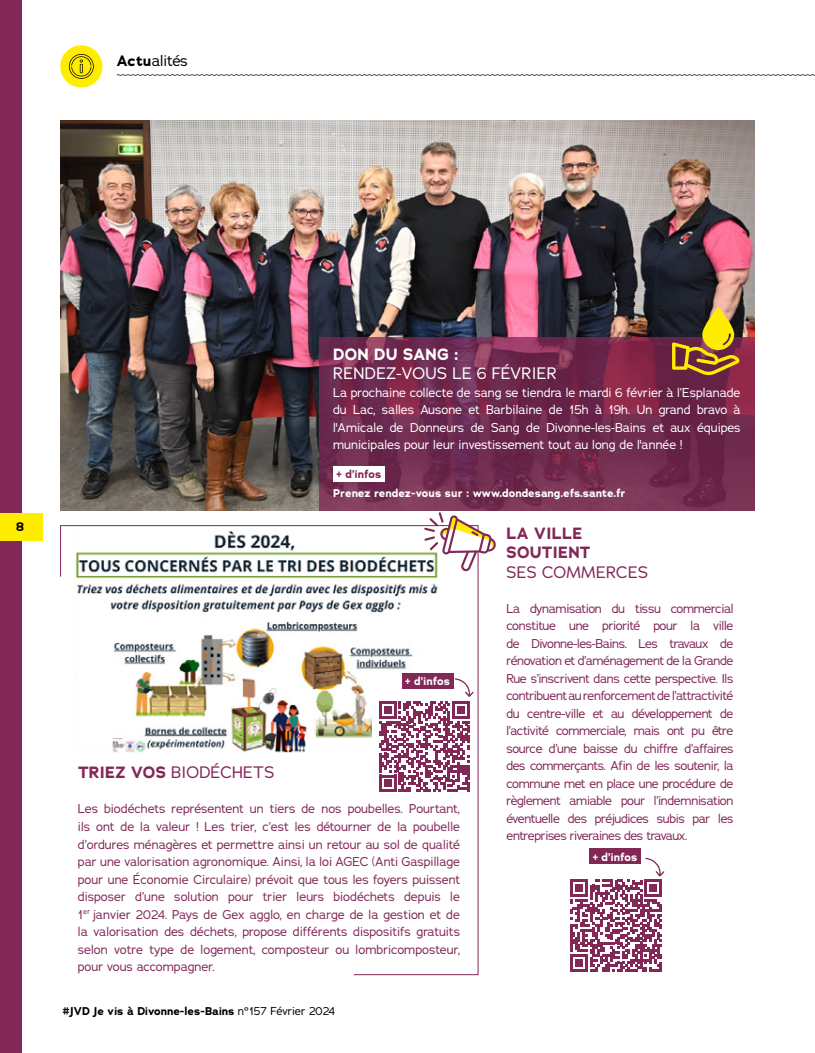
<style>
.page{position:relative;width:815px;height:1053px;background:#fff}
.page>*{position:absolute;margin:0;border:0;box-sizing:border-box;transform-origin:0 0}
.t1{font:16.25px "Adrianna";letter-spacing:.015em;color:#822857}
.t2{font:16.25px "Adrianna";letter-spacing:.015em;color:#fff}
.t3{font:700 16.25px/19.5px "Adrianna";letter-spacing:.015em;color:#822857}
.t4{font:700 16.25px "Adrianna";letter-spacing:.015em;color:#fff}
.t5{font:15px "Adrianna";color:#000}
.t6{font:12.5px/17.5px "Adrianna";letter-spacing:-.03em;color:#822857;text-align:justify}
.t7{font:12.5px/17.5px "Adrianna";color:#fff;text-align:justify}
.t8{font:700 12.5px "Adrianna";color:#000}
.t9{font:700 11.25px "Adrianna";color:#fff}
.t10{font:700 11.25px "Adrianna";color:#000}
.t11{font:700 11.25px "Adrianna";color:#822857}
.s1{font-weight:700}
.s2{font-weight:400}
</style>
<div class="page">
<div style="left:0;top:0;width:22px;height:1052px;background:#822857"></div>
<div style="left:0;top:512px;width:43px;height:28px;background:#ffed00"></div>
<div style="left:60px;top:45px;width:42px;height:42px;background:#ffed00;border-radius:50%"></div>
<svg style="left:69px;top:54px;width:25px;height:25px"></svg>
<svg style="left:116px;top:74px;width:699px;height:2px"></svg>
<img style="left:60px;top:120px;width:695px;height:390px">
<svg style="left:319px;top:337px;width:436px;height:173px;fill:#6e294d"></svg>
<div style="left:333px;top:466px;width:52px;height:16px;background:#fff"></div>
<svg style="left:60px;top:525px;width:419px;height:450px"></svg>
<svg style="left:672px;top:307px;width:68px;height:68px"></svg>
<img style="left:75px;top:530px;width:364px;height:222px">
<svg style="left:424px;top:512px;width:72px;height:59px"></svg>
<div style="left:372px;top:698px;width:101px;height:97px;background:#fff"></div>
<div style="left:402px;top:672px;width:52px;height:16px;background:#822857"></div>
<svg style="left:379px;top:678px;width:95px;height:113px"></svg>
<div style="left:566px;top:876px;width:98px;height:98px;background:linear-gradient(to right,#fff,#fff)"></div>
<svg style="left:570px;top:857px;width:94px;height:114px"></svg>
<div style="left:589px;top:848px;width:52px;height:16px;background:#822857"></div>
<p class="t5" style="left:117px;top:51px;width:73px"><span class="s1">Actu</span>alités</p>
<p class="t8" style="left:16px;top:518px;width:9px">8</p>
<h1 class="t4" style="left:333px;top:343px;width:127px">DON DU SANG :</h1>
<h1 class="t2" style="left:333px;top:363px;width:225px">RENDEZ-VOUS LE 6 FÉVRIER</h1>
<p class="t7" style="left:333px;top:383px;width:409px">La prochaine collecte de sang se tiendra le mardi 6 février à l’Esplanade du Lac, salles Ausone et Barbilaine de 15h à 19h. Un grand bravo à l'Amicale de Donneurs de Sang de Divonne-les-Bains et aux équipes municipales pour leur investissement tout au long de l'année !</p>
<p class="t11" style="left:337px;top:467px;width:46px">+ d’infos</p>
<p class="t9" style="left:333px;top:485px;width:294px">Prenez rendez-vous sur : www.dondesang.efs.sante.fr</p>
<p class="t9" style="left:405px;top:673px;width:46px">+ d’infos</p>
<h1 class="t1" style="left:78px;top:762px;width:198px"><span class="s1">TRIEZ VOS</span> BIODÉCHETS</h1>
<p class="t6" style="left:78px;top:800px;width:384px">Les biodéchets représentent un tiers de nos poubelles. Pourtant, ils ont de la valeur ! Les trier, c’est les détourner de la poubelle d’ordures ménagères et permettre ainsi un retour au sol de qualité par une valorisation agronomique. Ainsi, la loi AGEC (Anti Gaspillage pour une Économie Circulaire) prévoit que tous les foyers puissent disposer d’une solution pour trier leurs biodéchets depuis le 1<sup>er</sup> janvier 2024. Pays de Gex agglo, en charge de la gestion et de la valorisation des déchets, propose différents dispositifs gratuits selon votre type de logement, composteur ou lombricomposteur, pour vous accompagner.</p>
<p class="t10" style="left:62px;top:1003px;width:274px">#JVD Je vis à Divonne-les-Bains <span class="s2">n°157 Février 2024</span></p>
<h1 class="t3" style="left:507px;top:523px;width:86px">LA VILLE<br>SOUTIENT</h1>
<h1 class="t1" style="left:507px;top:561px;width:143px">SES COMMERCES</h1>
<p class="t6" style="left:506px;top:599px;width:229px">La dynamisation du tissu commercial constitue une priorité pour la ville de Divonne-les-Bains. Les travaux de rénovation et d’aménagement de la Grande Rue s’inscrivent dans cette perspective. Ils contribuent au renforcement de l’attractivité du centre-ville et au développement de l’activité commerciale, mais ont pu être source d’une baisse du chiffre d’affaires des commerçants. Afin de les soutenir, la commune met en place une procédure de règlement amiable pour l’indemnisation éventuelle des préjudices subis par les entreprises riveraines des travaux.</p>
<p class="t9" style="left:593px;top:849px;width:46px">+ d’infos</p>
</div>
